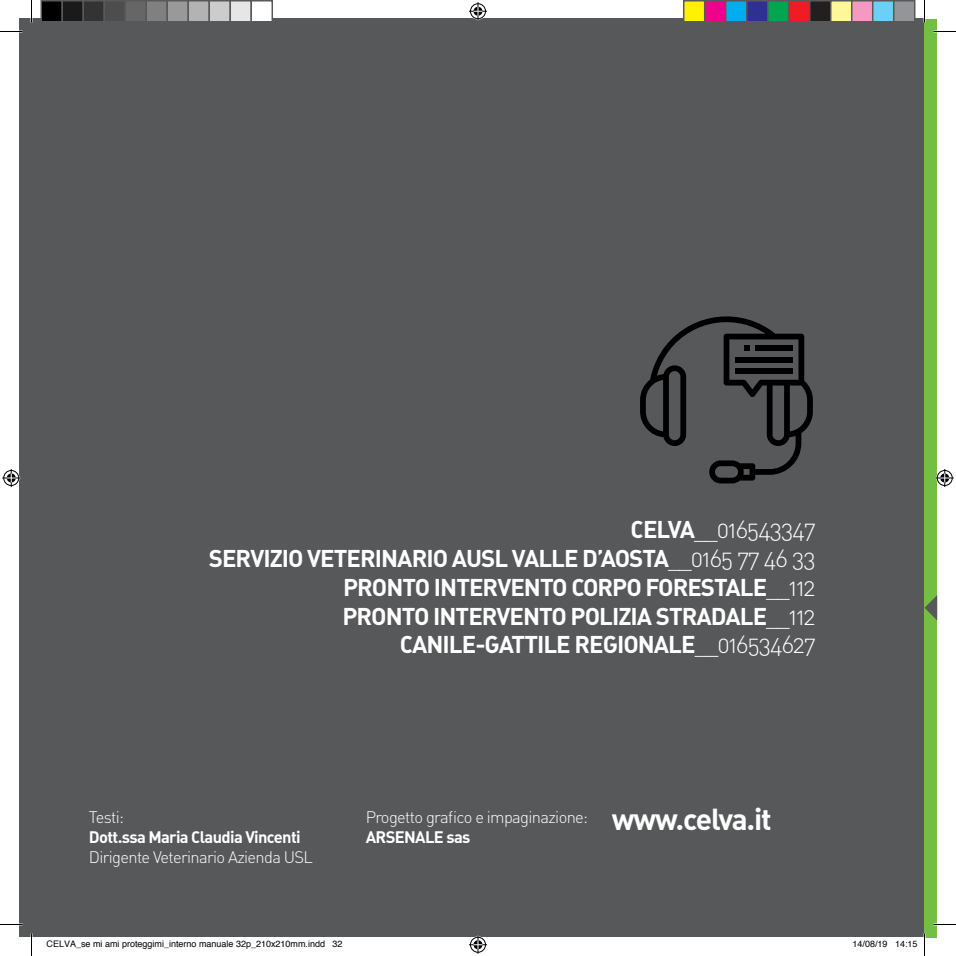
<style>
.page{position:relative;width:956px;height:956px;background:#fff}
.page>*{position:absolute;margin:0;border:0;box-sizing:border-box;transform-origin:0 0}
.t1{font:30px "DIN Bold Alternate";letter-spacing:-.04em;color:#fff}
.t2{font:24px/28.8px "DIN Bold Alternate";letter-spacing:-.04em;color:#fff;text-align:right}
.t3{font:24px "DIN Light Alternate";letter-spacing:-.04em;color:#fff}
.t4{font:16.5px "DIN Light Alternate";letter-spacing:-.04em;color:#fff}
.t5{font:16.5px "DIN Bold Alternate";letter-spacing:-.04em;color:#fff}
.t6{font:9px "Helvetica";color:#000}
.s1{font-family:"DIN Bold Alternate"}
.s2{font-family:"DIN Light Alternate"}
</style>
<div class="page">
<div style="left:19px;top:19px;width:905px;height:918px;background:#57585a"></div>
<div style="left:924px;top:19px;width:13px;height:918px;background:#74bf43"></div>
<svg style="left:924px;top:595px;width:13px;height:25px"></svg>
<svg style="left:640px;top:316px;width:173px;height:167px"></svg>
<div style="left:755px;top:345px;width:38px;height:6px;background:#000001"></div>
<div style="left:735px;top:357px;width:58px;height:5px;background:#000001"></div>
<div style="left:735px;top:368px;width:58px;height:6px;background:#000001"></div>
<hr style="left:0;top:923px;width:22px;height:2px;background:#fff">
<hr style="left:933px;top:923px;width:23px;height:2px;background:#fff">
<hr style="left:923px;top:0;width:2px;height:23px;background:#fff">
<hr style="left:923px;top:933px;width:2px;height:23px;background:#fff">
<svg style="left:0;top:31px;width:22px;height:1px"></svg>
<svg style="left:933px;top:31px;width:23px;height:1px"></svg>
<svg style="left:0;top:924px;width:22px;height:1px"></svg>
<svg style="left:933px;top:924px;width:23px;height:1px"></svg>
<svg style="left:31px;top:0;width:1px;height:22px"></svg>
<svg style="left:31px;top:934px;width:1px;height:22px"></svg>
<svg style="left:924px;top:0;width:1px;height:23px"></svg>
<svg style="left:924px;top:933px;width:1px;height:23px"></svg>
<svg style="left:469px;top:2px;width:18px;height:18px"></svg>
<svg style="left:469px;top:936px;width:18px;height:18px"></svg>
<svg style="left:2px;top:469px;width:18px;height:18px"></svg>
<svg style="left:936px;top:469px;width:18px;height:18px"></svg>
<div style="left:41px;top:1px;width:21px;height:21px;background:#000"></div>
<div style="left:40px;top:0;width:23px;height:23px;border:2px solid #595959"></div>
<div style="left:62px;top:1px;width:21px;height:21px;background:#1a1a1a"></div>
<div style="left:62px;top:0;width:22px;height:23px;border:2px solid #595959"></div>
<div style="left:83px;top:1px;width:21px;height:21px;background:#333"></div>
<div style="left:82px;top:0;width:23px;height:23px;border:2px solid #595959"></div>
<div style="left:104px;top:1px;width:21px;height:21px;background:#4d4d4d"></div>
<div style="left:104px;top:0;width:22px;height:23px;border:2px solid #595959"></div>
<div style="left:125px;top:1px;width:21px;height:21px;background:#666"></div>
<div style="left:124px;top:0;width:23px;height:23px;border:2px solid #595959"></div>
<div style="left:146px;top:1px;width:21px;height:21px;background:#808080"></div>
<div style="left:146px;top:0;width:22px;height:23px;border:2px solid #595959"></div>
<div style="left:167px;top:1px;width:21px;height:21px;background:#999"></div>
<div style="left:166px;top:0;width:23px;height:23px;border:2px solid #595959"></div>
<div style="left:188px;top:1px;width:21px;height:21px;background:#b3b3b3"></div>
<div style="left:188px;top:0;width:22px;height:23px;border:2px solid #595959"></div>
<div style="left:209px;top:1px;width:21px;height:21px;background:#ccc"></div>
<div style="left:208px;top:0;width:23px;height:23px;border:2px solid #595959"></div>
<div style="left:230px;top:1px;width:21px;height:21px;background:#e6e6e6"></div>
<div style="left:230px;top:0;width:22px;height:23px;border:2px solid #595959"></div>
<div style="left:251px;top:1px;width:21px;height:21px;background:#fff"></div>
<div style="left:250px;top:0;width:23px;height:23px;border:2px solid #595959"></div>
<div style="left:684px;top:1px;width:21px;height:21px;background:#fff101"></div>
<div style="left:683px;top:0;width:22px;height:23px;border:2px solid #595959"></div>
<div style="left:705px;top:1px;width:21px;height:21px;background:#ed028c"></div>
<div style="left:704px;top:0;width:22px;height:23px;border:2px solid #595959"></div>
<div style="left:726px;top:1px;width:21px;height:21px;background:#00aeef"></div>
<div style="left:725px;top:0;width:22px;height:23px;border:2px solid #595959"></div>
<div style="left:747px;top:1px;width:21px;height:21px;background:#2e3092"></div>
<div style="left:746px;top:0;width:22px;height:23px;border:2px solid #595959"></div>
<div style="left:768px;top:1px;width:21px;height:21px;background:#00a54f"></div>
<div style="left:767px;top:0;width:22px;height:23px;border:2px solid #595959"></div>
<div style="left:789px;top:1px;width:21px;height:21px;background:#ee1d23"></div>
<div style="left:788px;top:0;width:22px;height:23px;border:2px solid #595959"></div>
<div style="left:810px;top:1px;width:21px;height:21px;background:#231f20"></div>
<div style="left:809px;top:0;width:22px;height:23px;border:2px solid #595959"></div>
<div style="left:831px;top:1px;width:21px;height:21px;background:#fff79a"></div>
<div style="left:830px;top:0;width:22px;height:23px;border:2px solid #595959"></div>
<div style="left:852px;top:1px;width:21px;height:21px;background:#f499c2"></div>
<div style="left:851px;top:0;width:22px;height:23px;border:2px solid #595959"></div>
<div style="left:873px;top:1px;width:21px;height:21px;background:#6bcff6"></div>
<div style="left:872px;top:0;width:22px;height:23px;border:2px solid #595959"></div>
<div style="left:894px;top:1px;width:21px;height:21px;background:#939598"></div>
<div style="left:893px;top:0;width:22px;height:23px;border:2px solid #595959"></div>
<p class="t3" style="left:630px;top:515px;width:187px"><span class="s1">CELVA</span>__016543347</p>
<p class="t2" style="left:209px;top:543px;width:608px">SERVIZIO VETERINARIO AUSL VALLE D’AOSTA<span class="s2">__0165 77 46 33<br></span>PRONTO INTERVENTO CORPO FORESTALE<span class="s2">__112<br></span>PRONTO INTERVENTO POLIZIA STRADALE<span class="s2">__112<br></span>CANILE-GATTILE REGIONALE<span class="s2">__016534627</span></p>
<p class="t4" style="left:89px;top:807px;width:37px">Testi:</p>
<p class="t5" style="left:89px;top:826px;width:213px">Dott.ssa Maria Claudia Vincenti</p>
<p class="t4" style="left:89px;top:846px;width:226px">Dirigente Veterinario Azienda USL</p>
<p class="t4" style="left:366px;top:807px;width:224px">Progetto grafico e impaginazione:</p>
<p class="t5" style="left:366px;top:826px;width:106px">ARSENALE sas</p>
<p class="t1" style="left:612px;top:800px;width:161px">www.celva.it</p>
<p class="t6" style="left:46px;top:937px;width:298px">CELVA_se mi ami proteggimi_interno manuale 32p_210x210mm.indd 32</p>
<p class="t6" style="left:852px;top:937px;width:67px">14/08/19 14:15</p>
</div>
